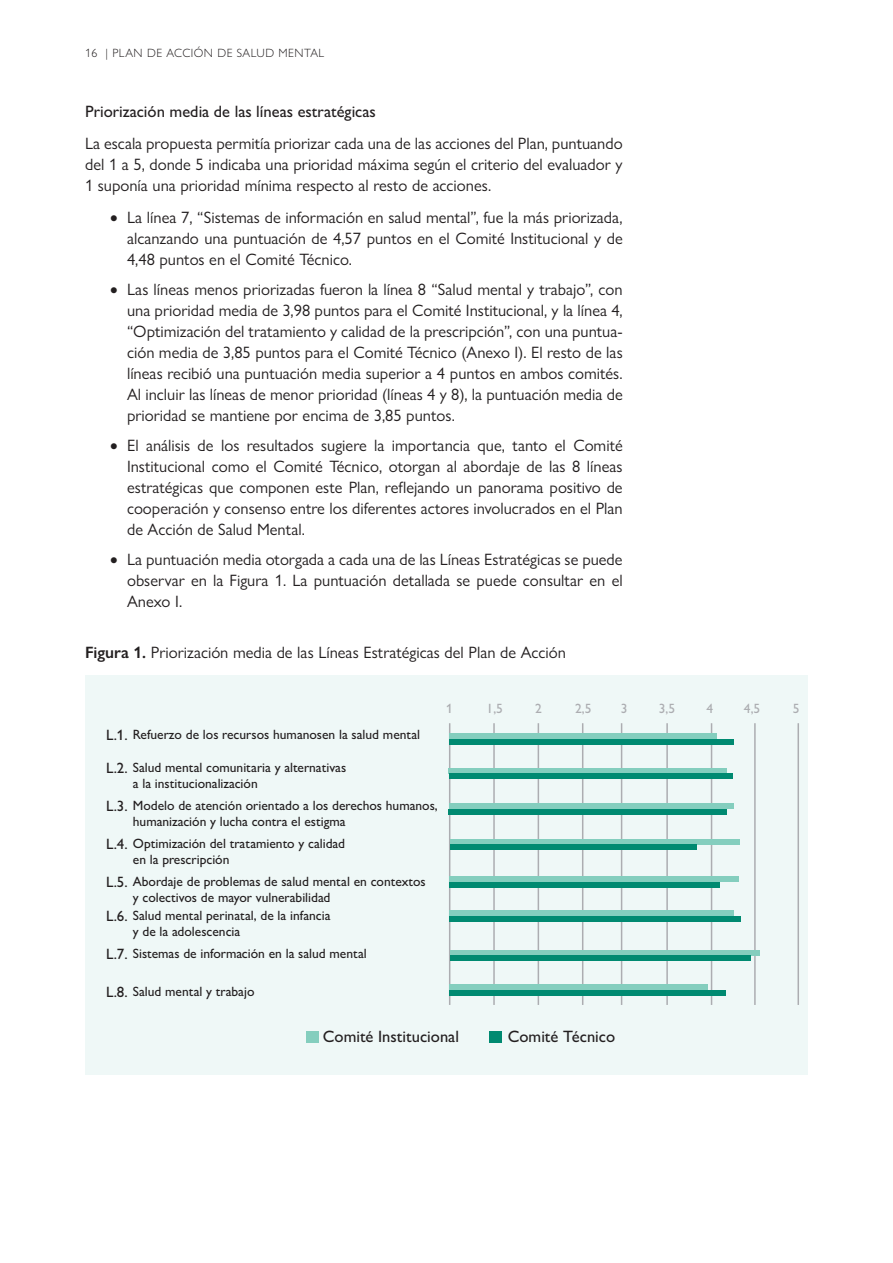
<style>
.page{position:relative;width:893px;height:1263px;background:#fff}
.page>*{position:absolute;margin:0;border:0;box-sizing:border-box;transform-origin:0 0}
.Texto_corrido{font:16.5px/21px "Gill Sans Nova";color:#231f20;text-align:justify}
.Figura{font:16.5px "Gill Sans Nova";color:#231f20}
.t1{font:500 16.5px "Gill Sans Nova";color:#231f20}
.t2{font:500 16.5px "Gill Sans";color:#231f20}
.t3{font:500 15px "Gill Sans";color:#231f20}
.t4{font:500 13.5px/16.2px "Gill Sans";color:#231f20}
.t5{font:500 13.5px "Gill Sans";color:#acadb1}
.t6{font:300 12px "Gill Sans Nova";letter-spacing:.04em;color:#231f20}
.s1{font-weight:600}
</style>
<div class="page">
<div style="left:85px;top:675px;width:723px;height:400px;background:#eff8f7"></div>
<hr style="left:449px;top:723px;width:1px;height:282px;background:#acadb1">
<hr style="left:493px;top:723px;width:2px;height:282px;background:#acadb1">
<hr style="left:538px;top:723px;width:1px;height:282px;background:#acadb1">
<hr style="left:582px;top:723px;width:1px;height:282px;background:#acadb1">
<hr style="left:621px;top:723px;width:1px;height:282px;background:#acadb1">
<hr style="left:666px;top:723px;width:2px;height:282px;background:#acadb1">
<hr style="left:711px;top:723px;width:1px;height:282px;background:#acadb1">
<hr style="left:754px;top:723px;width:2px;height:282px;background:#acadb1">
<hr style="left:797px;top:723px;width:2px;height:282px;background:#acadb1">
<div style="left:449px;top:733px;width:267px;height:6px;background:#84cebe"></div>
<div style="left:449px;top:739px;width:284px;height:6px;background:#008a71"></div>
<div style="left:449px;top:768px;width:278px;height:5px;background:#84cebe"></div>
<div style="left:449px;top:773px;width:283px;height:6px;background:#008a71"></div>
<div style="left:449px;top:803px;width:284px;height:6px;background:#84cebe"></div>
<div style="left:449px;top:809px;width:278px;height:6px;background:#008a71"></div>
<div style="left:450px;top:839px;width:290px;height:5px;background:#84cebe"></div>
<div style="left:450px;top:844px;width:247px;height:6px;background:#008a71"></div>
<div style="left:449px;top:876px;width:289px;height:6px;background:#84cebe"></div>
<div style="left:449px;top:882px;width:270px;height:6px;background:#008a71"></div>
<div style="left:450px;top:910px;width:284px;height:6px;background:#84cebe"></div>
<div style="left:450px;top:916px;width:291px;height:6px;background:#008a71"></div>
<div style="left:450px;top:950px;width:310px;height:6px;background:#84cebe"></div>
<div style="left:450px;top:956px;width:300px;height:5px;background:#008a71"></div>
<div style="left:450px;top:984px;width:258px;height:6px;background:#84cebe"></div>
<div style="left:450px;top:990px;width:276px;height:5px;background:#008a71"></div>
<div style="left:306px;top:1032px;width:13px;height:11px;background:#84cebe"></div>
<div style="left:489px;top:1032px;width:13px;height:11px;background:#008a71"></div>
<p class="t6" style="left:85px;top:46px;width:241px">16 | PLAN DE ACCIÓN DE SALUD MENTAL</p>
<h5 class="t1" style="left:85px;top:102px;width:292px">Priorización media de las líneas estratégicas</h5>
<p class="Texto_corrido" style="left:85px;top:133px;width:539px">La escala propuesta permitía priorizar cada una de las acciones del Plan, puntuando del 1 a 5, donde 5 indicaba una prioridad máxima según el criterio del evaluador y 1 suponía una prioridad mínima respecto al resto de acciones.</p>
<p class="Texto_corrido" style="left:127px;top:206px;width:497px;text-indent:-17px">• La línea 7, “Sistemas de información en salud mental”, fue la más priorizada, alcanzando una puntuación de 4,57 puntos en el Comité Institucional y de 4,48 puntos en el Comité Técnico.</p>
<p class="Texto_corrido" style="left:127px;top:278px;width:497px;text-indent:-17px">• Las líneas menos priorizadas fueron la línea 8 “Salud mental y trabajo”, con una prioridad media de 3,98 puntos para el Comité Institucional, y la línea 4, “Optimización del tratamiento y calidad de la prescripción”, con una puntua&shy;ción media de 3,85 puntos para el Comité Técnico (Anexo I). El resto de las líneas recibió una puntuación media superior a 4 puntos en ambos comités.<br>Al incluir las líneas de menor prioridad (líneas 4 y 8), la puntuación media de prioridad se mantiene por encima de 3,85 puntos.</p>
<p class="Texto_corrido" style="left:127px;top:435px;width:497px;text-indent:-17px">• El análisis de los resultados sugiere la importancia que, tanto el Comité Institucional como el Comité Técnico, otorgan al abordaje de las 8 líneas estratégicas que componen este Plan, reflejando un panorama positivo de cooperación y consenso entre los diferentes actores involucrados en el Plan de Acción de Salud Mental.</p>
<p class="Texto_corrido" style="left:127px;top:549px;width:497px;text-indent:-17px">• La puntuación media otorgada a cada una de las Líneas Estratégicas se puede observar en la Figura 1. La puntuación detallada se puede consultar en el Anexo I.</p>
<p class="Figura" style="left:85px;top:643px;width:482px"><span class="s1">Figura 1.</span> Priorización media de las Líneas Estratégicas del Plan de Acción</p>
<p class="t3" style="left:106px;top:726px;width:23px">L.1.</p>
<p class="t4" style="left:133px;top:726px;width:289px">Refuerzo de los recursos humanosen la salud mental</p>
<p class="t3" style="left:106px;top:759px;width:23px">L.2.</p>
<p class="t4" style="left:133px;top:759px;width:215px">Salud mental comunitaria y alternativas</p>
<p class="t4" style="left:133px;top:775px;width:126px">a la institucionalización</p>
<p class="t3" style="left:106px;top:797px;width:23px">L.3.</p>
<p class="t4" style="left:133px;top:797px;width:306px">Modelo de atención orientado a los derechos humanos, humanización y lucha contra el estigma</p>
<p class="t3" style="left:106px;top:835px;width:23px">L.4.</p>
<p class="t4" style="left:133px;top:835px;width:214px">Optimización del tratamiento y calidad</p>
<p class="t4" style="left:133px;top:851px;width:98px">en la prescripción</p>
<p class="t3" style="left:106px;top:873px;width:23px">L.5.</p>
<p class="t4" style="left:133px;top:873px;width:294px">Abordaje de problemas de salud mental en contextos</p>
<p class="t4" style="left:133px;top:889px;width:199px">y colectivos de mayor vulnerabilidad</p>
<p class="t3" style="left:106px;top:907px;width:23px">L.6.</p>
<p class="t4" style="left:133px;top:907px;width:199px">Salud mental perinatal, de la infancia y de la adolescencia</p>
<p class="t3" style="left:106px;top:945px;width:23px">L.7.</p>
<p class="t4" style="left:133px;top:945px;width:235px">Sistemas de información en la salud mental</p>
<p class="t3" style="left:106px;top:983px;width:23px">L.8.</p>
<p class="t4" style="left:133px;top:983px;width:123px">Salud mental y trabajo</p>
<p class="t5" style="left:446px;top:701px;width:8px">1</p>
<p class="t5" style="left:487px;top:701px;width:18px">1,5</p>
<p class="t5" style="left:535px;top:701px;width:8px">2</p>
<p class="t5" style="left:575px;top:701px;width:18px">2,5</p>
<p class="t5" style="left:621px;top:701px;width:8px">3</p>
<p class="t5" style="left:659px;top:701px;width:18px">3,5</p>
<p class="t2" style="left:323px;top:1027px;width:138px">Comité Institucional</p>
<p class="t2" style="left:508px;top:1027px;width:109px">Comité Técnico</p>
<p class="t5" style="left:706px;top:701px;width:8px">4</p>
<p class="t5" style="left:744px;top:701px;width:18px">4,5</p>
<p class="t5" style="left:793px;top:701px;width:8px">5</p>
</div>
